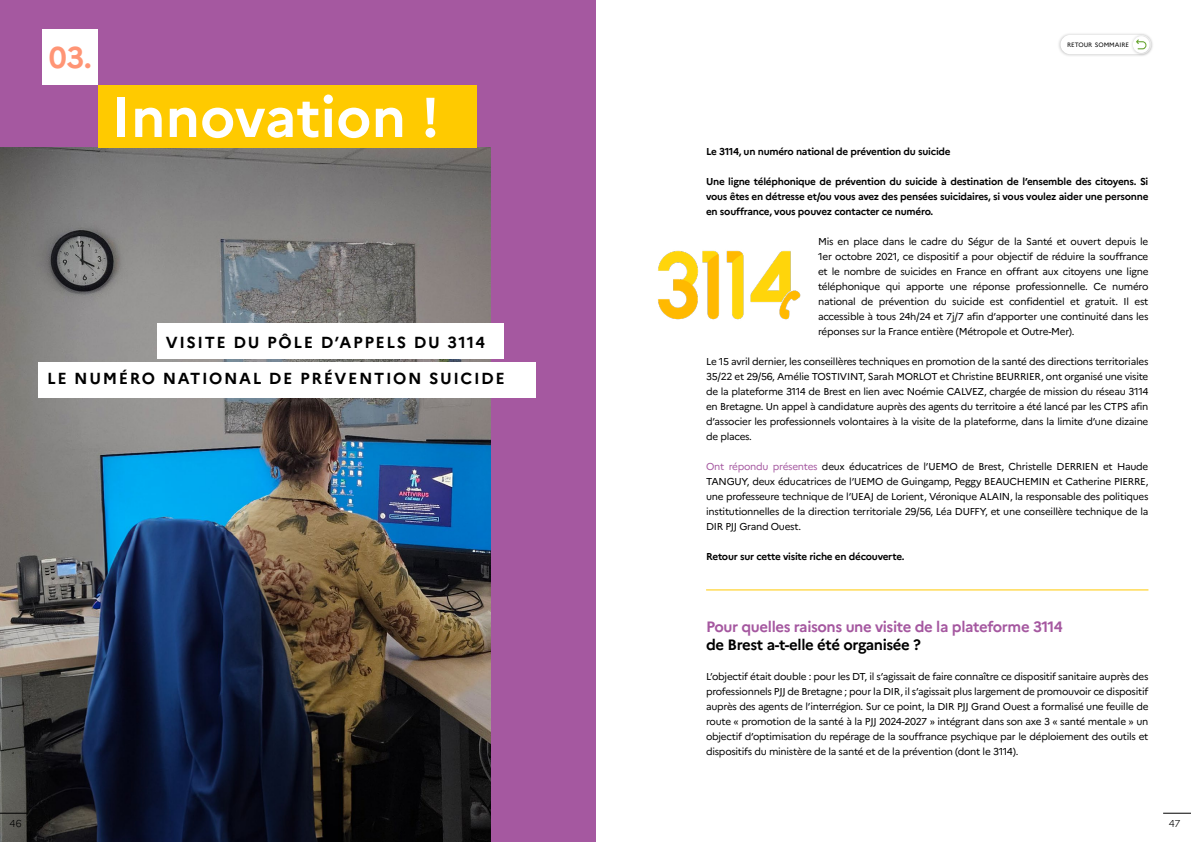
<style>
.page{position:relative;width:1191px;height:842px;background:#fff}
.page>*{position:absolute;margin:0;border:0;box-sizing:border-box;transform-origin:0 0}
.t1{font:700 56px "Marianne";color:#fff}
.t2{font:700 30px "Marianne";color:#ff9575}
.t3{font:700 16px "Marianne";letter-spacing:.1em;color:#000}
.t4{font:700 15px "Marianne";letter-spacing:-.025em;color:#a558a0}
.t5{font:700 15px "Marianne";letter-spacing:-.025em;color:#000}
.t6{font:10px/15px "Marianne";letter-spacing:-.025em;color:#000;text-align:justify}
.t7{font:700 10px/15px "Marianne";letter-spacing:-.025em;color:#000;text-align:justify}
.t8{font:300 10px "Marianne";color:#000}
.t9{font:6.3px "Marianne";color:#000}
.s1{color:#a558a0}
</style>
<div class="page">
<div style="left:0;top:0;width:595px;height:842px;background:#a558a0"></div>
<img style="left:0;top:148px;width:490px;height:694px">
<div style="left:43px;top:29px;width:55px;height:56px;background:#fff"></div>
<div style="left:98px;top:85px;width:378px;height:62px;background:#ffca00"></div>
<div style="left:39px;top:362px;width:497px;height:36px;background:#fff"></div>
<div style="left:157px;top:323px;width:347px;height:36px;background:#fff"></div>
<img style="left:658px;top:250px;width:143px;height:70px">
<hr style="left:706px;top:590px;width:442px;height:1px;background:#ffca00">
<svg style="left:1163px;top:813px;width:28px;height:1px"></svg>
<svg style="left:0;top:813px;width:28px;height:1px"></svg>
<div style="left:1057px;top:32px;width:97px;height:25px;background:#000;opacity:.23"></div>
<div style="left:1060px;top:35px;width:91px;height:19px;background:#fff;border-radius:10px"></div>
<div style="left:1130px;top:33px;width:22px;height:23px;background:#000;opacity:.23"></div>
<svg style="left:1132px;top:36px;width:17px;height:17px"></svg>
<svg style="left:1136px;top:39px;width:10px;height:10px"></svg>
<h2 class="t2" style="left:49px;top:39px;width:44px">03.</h2>
<h1 class="t1" style="left:111px;top:83px;width:330px">Innovation !</h1>
<h3 class="t3" style="left:166px;top:333px;width:321px">VISITE DU PÔLE D’APPELS DU 3114</h3>
<h3 class="t3" style="left:47px;top:369px;width:459px">LE NUMÉRO NATIONAL DE PRÉVENTION SUICIDE</h3>
<p class="t9" style="left:1067px;top:41px;width:64px">RETOUR SOMMAIRE</p>
<p class="t7" style="left:706px;top:144px;width:246px">Le 3114, un numéro national de prévention du suicide</p>
<p class="t7" style="left:706px;top:174px;width:444px">Une ligne téléphonique de prévention du suicide à destination de l’ensemble des citoyens. Si vous êtes en détresse et/ou vous avez des pensées suicidaires, si vous voulez aider une personne en souffrance, vous pouvez contacter ce numéro.</p>
<p class="t6" style="left:818px;top:234px;width:332px">Mis en place dans le cadre du Ségur de la Santé et ouvert depuis le 1er octobre 2021, ce dispositif a pour objectif de réduire la souffrance et le nombre de suicides en France en offrant aux citoyens une ligne téléphonique qui apporte une réponse professionnelle. Ce numéro national de prévention du suicide est confidentiel et gratuit. Il est accessible à tous 24h/24 et 7j/7 afin d’apporter une continuité dans les réponses sur la France entière (Métropole et Outre-Mer).</p>
<p class="t6" style="left:706px;top:354px;width:444px">Le 15 avril dernier, les conseillères techniques en promotion de la santé des directions territoriales 35/22 et 29/56, Amélie TOSTIVINT, Sarah MORLOT et Christine BEURRIER, ont organisé une visite de la plateforme 3114 de Brest en lien avec Noémie CALVEZ, chargée de mission du réseau 3114 en Bretagne. Un appel à candidature auprès des agents du territoire a été lancé par les CTPS afin d’associer les professionnels volontaires à la visite de la plateforme, dans la limite d’une dizaine de places.</p>
<p class="t6" style="left:706px;top:459px;width:444px"><span class="s1">Ont répondu présentes</span> deux éducatrices de l’UEMO de Brest, Christelle DERRIEN et Haude TANGUY, deux éducatrices de l’UEMO de Guingamp, Peggy BEAUCHEMIN et Catherine PIERRE, une professeure technique de l’UEAJ de Lorient, Véronique ALAIN, la responsable des politiques institutionnelles de la direction territoriale 29/56, Léa DUFFY, et une conseillère technique de la DIR PJJ Grand Ouest.</p>
<p class="t7" style="left:706px;top:549px;width:200px">Retour sur cette visite riche en découverte.</p>
<h3 class="t4" style="left:706px;top:617px;width:358px">Pour quelles raisons une visite de la plateforme 3114</h3>
<h3 class="t5" style="left:706px;top:635px;width:216px">de Brest a-t-elle été organisée ?</h3>
<p class="t6" style="left:706px;top:669px;width:444px">L’objectif était double : pour les DT, il s’agissait de faire connaître ce dispositif sanitaire auprès des professionnels PJJ de Bretagne ; pour la DIR, il s’agissait plus largement de promouvoir ce dispositif auprès des agents de l’interrégion. Sur ce point, la DIR PJJ Grand Ouest a formalisé une feuille de route « promotion de la santé à la PJJ 2024-2027 » intégrant dans son axe 3 « santé mentale » un objectif d’optimisation du repérage de la souffrance psychique par le déploiement des outils et dispositifs du ministère de la santé et de la prévention (dont le 3114).</p>
<p class="t8" style="left:10px;top:818px;width:14px">46</p>
<p class="t8" style="left:1168px;top:818px;width:13px">47</p>
</div>
